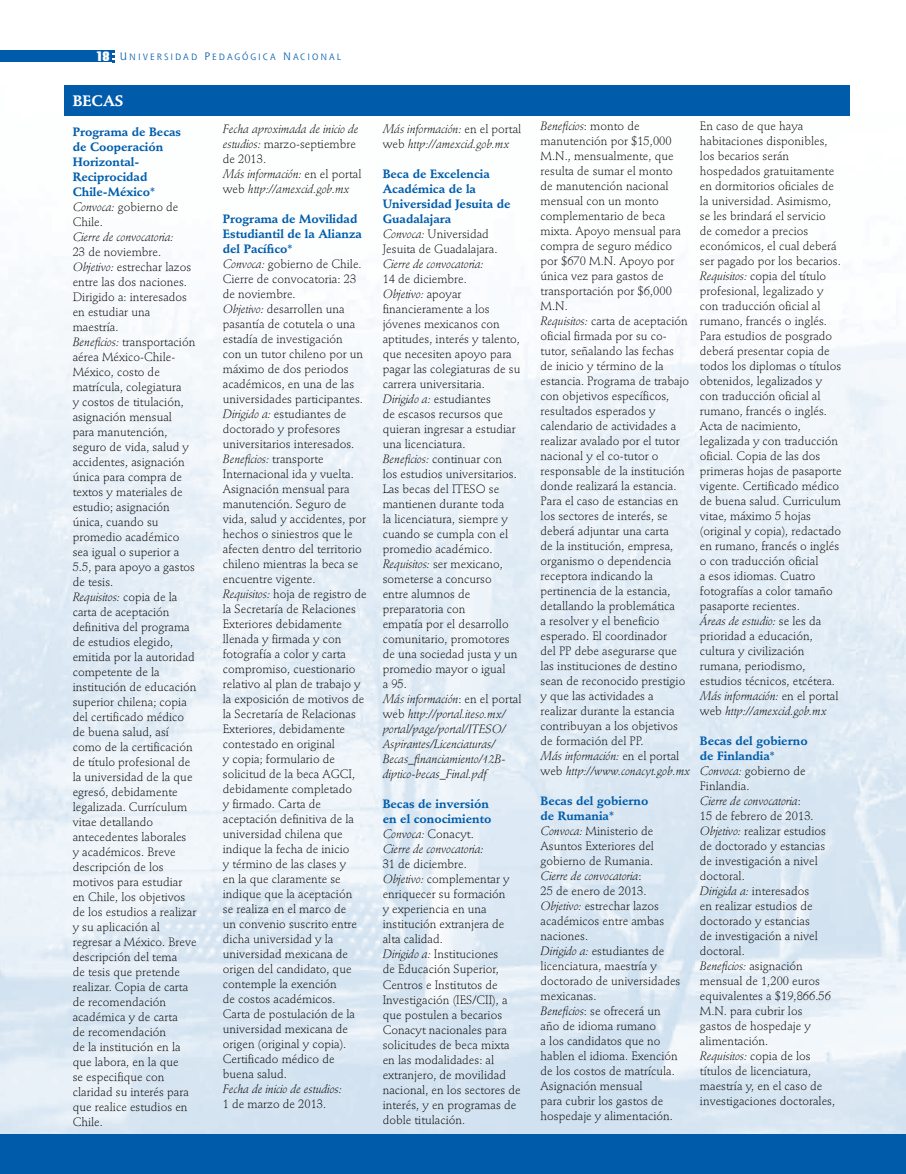
<style>
.page{position:relative;width:906px;height:1174px;background:#fff}
.page>*{position:absolute;margin:0;border:0;box-sizing:border-box;transform-origin:0 0}
.t1{font:700 15px "Stempel Schneidler";color:#fff}
.t2{font:300 12px/15px "Stempel Schneidler";color:#000}
.t3{font:700 12px/15px "Stempel Schneidler";color:#005cab}
.t4{font:italic 300 12px/15px "Stempel Schneidler";color:#000}
.t5{font:8.85px "Shannon Book SC850";letter-spacing:.235em;color:#005cab}
.s1{font-family:"Briem Akademi MM 900 400";font-size:13.5px;color:#fff}
.s2{font-size:10.5px}
.s3{font-weight:300;font-style:italic;color:#000}
.s4{font-weight:300;color:#000}
.s5{font-style:italic}
.s6{font-style:normal}
.s7{font-weight:700;color:#005cab}
</style>
<div class="page">
<img style="left:0;top:50px;width:906px;height:1084px">
<div style="left:64px;top:86px;width:785px;height:30px;background:#005cab"></div>
<div style="left:0;top:1134px;width:906px;height:40px;background:#005cab"></div>
<div style="left:0;top:50px;width:111px;height:12px;background:#005cab"></div>
<svg style="left:113px;top:50px;width:2px;height:12px"></svg>
<p class="t5" style="left:95px;top:51px;width:247px"><span class="s1">18</span> <span class="s2">U</span>NIVERSIDAD <span class="s2">P</span>EDAGÓGICA <span class="s2">N</span> ACIONAL</p>
<p class="t1" style="left:73px;top:91px;width:52px">BECAS</p>
<p class="t3" style="left:73px;top:124px;width:110px">Programa de Becas de Cooperación<br>Horizontal-<br>Reciprocidad<br>Chile-México*<br><span class="s3">Convoca:</span> <span class="s4">gobierno de<br>Chile.</span></p>
<p class="t4" style="left:73px;top:229px;width:102px">Cierre de convocatoria:</p>
<p class="t2" style="left:73px;top:244px;width:125px">23 de noviembre.<br><span class="s5">Objetivo:</span> estrechar lazos entre las dos naciones.<br>Dirigido a: interesados en estudiar una maestría.<br><span class="s5">Beneficios:</span> transportación aérea México-Chile-<br>México, costo de matrícula, colegiatura<br>y costos de titulación, asignación mensual para manutención, seguro de vida, salud y accidentes, asignación única para compra de textos y materiales de estudio; asignación única, cuando su promedio académico sea igual o superior a<br>5.5, para apoyo a gastos de tesis.<br><span class="s5">Requisitos:</span> copia de la carta de aceptación definitiva del programa de estudios elegido, emitida por la autoridad competente de la institución de educación superior chilena; copia del certificado médico de buena salud, así como de la certificación de título profesional de la universidad de la que egresó, debidamente legalizada. Currículum vitae detallando antecedentes laborales<br>y académicos. Breve descripción de los motivos para estudiar en Chile, los objetivos de los estudios a realizar y su aplicación al regresar a México. Breve descripción del tema<br>de tesis que pretende realizar. Copia de carta de recomendación académica y de carta<br>de recomendación<br>de la institución en la que labora, en la que<br>se especifique con claridad su interés para que realice estudios en<br>Chile.</p>
<p class="t4" style="left:223px;top:121px;width:140px">Fecha aproximada de inicio de estudios: <span class="s6">marzo-septiembre de 2013.<br></span>Más información: <span class="s6">en el portal web</span> http://amexcid.gob.mx</p>
<p class="t2" style="left:223px;top:211px;width:145px"><span class="s7">Programa de Movilidad<br>Estudiantil de la Alianza del Pacífico*<br></span><span class="s5">Convoca:</span> gobierno de Chile.<br>Cierre de convocatoria: 23 de noviembre.<br><span class="s5">Objetivo:</span> desarrollen una pasantía de cotutela o una estadía de investigación<br>con un tutor chileno por un máximo de dos periodos académicos, en una de las universidades participantes.<br><span class="s5">Dirigido a:</span> estudiantes de doctorado y profesores universitarios interesados.<br><span class="s5">Beneficios:</span> transporte<br>Internacional ida y vuelta.<br>Asignación mensual para manutención. Seguro de vida, salud y accidentes, por hechos o siniestros que le afecten dentro del territorio chileno mientras la beca se encuentre vigente.<br><span class="s5">Requisitos:</span> hoja de registro de la Secretaría de Relaciones<br>Exteriores debidamente llenada y firmada y con fotografía a color y carta compromiso, cuestionario relativo al plan de trabajo y la exposición de motivos de la Secretaría de Relacionas<br>Exteriores, debidamente contestado en original<br>y copia; formulario de solicitud de la beca AGCI, debidamente completado<br>y firmado. Carta de aceptación definitiva de la universidad chilena que indique la fecha de inicio<br>y término de las clases y<br>en la que claramente se indique que la aceptación<br>se realiza en el marco de<br>un convenio suscrito entre dicha universidad y la universidad mexicana de origen del candidato, que contemple la exención<br>de costos académicos.<br>Carta de postulación de la universidad mexicana de origen (original y copia).<br>Certificado médico de buena salud.</p>
<p class="t4" style="left:223px;top:1081px;width:120px">Fecha de inicio de estudios:</p>
<p class="t2" style="left:223px;top:1096px;width:105px">1 de marzo de 2013.</p>
<p class="t4" style="left:383px;top:122px;width:140px">Más información: <span class="s6">en el portal web</span> http://amexcid.gob.mx</p>
<p class="t3" style="left:383px;top:167px;width:129px">Beca de Excelencia<br>Académica de la<br>Universidad Jesuita de<br>Guadalajara<br><span class="s3">Convoca:</span> <span class="s4">Universidad<br>Jesuita de Guadalajara.</span></p>
<p class="t4" style="left:383px;top:257px;width:102px">Cierre de convocatoria:</p>
<p class="t2" style="left:383px;top:272px;width:140px">14 de diciembre.<br><span class="s5">Objetivo:</span> apoyar financieramente a los jóvenes mexicanos con aptitudes, interés y talento, que necesiten apoyo para pagar las colegiaturas de su carrera universitaria.<br><span class="s5">Dirigido a:</span> estudiantes<br>de escasos recursos que quieran ingresar a estudiar una licenciatura.<br><span class="s5">Beneficios:</span> continuar con<br>los estudios universitarios.<br>Las becas del ITESO se mantienen durante toda<br>la licenciatura, siempre y cuando se cumpla con el promedio académico.<br><span class="s5">Requisitos:</span> ser mexicano, someterse a concurso<br>entre alumnos de preparatoria con<br>empatía por el desarrollo comunitario, promotores de una sociedad justa y un promedio mayor o igual<br>a 95.<br><span class="s5">Más información</span>: en el portal web <span class="s5">http://portal.iteso.mx/ portal/page/portal/ITESO/<br>Aspirantes/Licenciaturas/<br>Becas_financiamiento/12B&shy;diptico-becas_Final.pdf</span></p>
<p class="t3" style="left:383px;top:797px;width:110px">Becas de inversión en el conocimiento<br><span class="s3">Convoca:</span> <span class="s4">Conacyt.<br></span><span class="s3">Cierre de convocatoria:</span></p>
<p class="t2" style="left:383px;top:857px;width:140px">31 de diciembre.<br><span class="s5">Objetivo:</span> complementar y enriquecer su formación<br>y experiencia en una institución extranjera de alta calidad.<br><span class="s5">Dirigido a:</span> Instituciones<br>de Educación Superior,<br>Centros e Institutos de<br>Investigación (IES/CII), a que postulen a becarios<br>Conacyt nacionales para solicitudes de beca mixta en las modalidades: al extranjero, de movilidad nacional, en los sectores de interés, y en programas de doble titulación.</p>
<p class="t2" style="left:540px;top:118px;width:151px"><span class="s5">Beneficios</span>: monto de manutención por $15,000<br>M.N., mensualmente, que resulta de sumar el monto<br>de manutención nacional mensual con un monto complementario de beca mixta. Apoyo mensual para compra de seguro médico por $670 M.N. Apoyo por única vez para gastos de transportación por $6,000<br>M.N.<br><span class="s5">Requisitos:</span> carta de aceptación oficial firmada por su co&shy;tutor, señalando las fechas<br>de inicio y término de la estancia. Programa de trabajo con objetivos específicos, resultados esperados y calendario de actividades a realizar avalado por el tutor nacional y el co-tutor o responsable de la institución donde realizará la estancia.<br>Para el caso de estancias en los sectores de interés, se deberá adjuntar una carta<br>de la institución, empresa, organismo o dependencia receptora indicando la pertinencia de la estancia, detallando la problemática<br>a resolver y el beneficio esperado. El coordinador<br>del PP debe asegurarse que las instituciones de destino sean de reconocido prestigio y que las actividades a realizar durante la estancia contribuyan a los objetivos de formación del PP.<br><span class="s5">Más información:</span> en el portal web <span class="s5">http://www.conacyt.gob.mx</span></p>
<p class="t2" style="left:540px;top:793px;width:141px"><span class="s7">Becas del gobierno<br>de Rumania*<br></span><span class="s5">Convoca:</span> Ministerio de<br>Asuntos Exteriores del gobierno de Rumania.<br><span class="s5">Cierre de convocatoria</span>:<br>25 de enero de 2013.<br><span class="s5">Objetivo:</span> estrechar lazos académicos entre ambas naciones.<br><span class="s5">Dirigido a:</span> estudiantes de licenciatura, maestría y doctorado de universidades mexicanas.<br><span class="s5">Beneficios</span>: se ofrecerá un año de idioma rumano<br>a los candidatos que no hablen el idioma. Exención de los costos de matrícula.<br>Asignación mensual<br>para cubrir los gastos de hospedaje y alimentación.</p>
<p class="t2" style="left:700px;top:118px;width:143px">En caso de que haya habitaciones disponibles, los becarios serán hospedados gratuitamente en dormitorios oficiales de la universidad. Asimismo, se les brindará el servicio<br>de comedor a precios económicos, el cual deberá ser pagado por los becarios.<br><span class="s5">Requisitos:</span> copia del título profesional, legalizado y con traducción oficial al rumano, francés o inglés.<br>Para estudios de posgrado deberá presentar copia de todos los diplomas o títulos obtenidos, legalizados y con traducción oficial al rumano, francés o inglés.<br>Acta de nacimiento, legalizada y con traducción oficial. Copia de las dos primeras hojas de pasaporte vigente. Certificado médico de buena salud. Curriculum vitae, máximo 5 hojas (original y copia), redactado en rumano, francés o inglés o con traducción oficial<br>a esos idiomas. Cuatro fotografías a color tamaño pasaporte recientes.<br><span class="s5">Áreas de estudio:</span> se les da prioridad a educación, cultura y civilización rumana, periodismo, estudios técnicos, etcétera.<br><span class="s5">Más información:</span> en el portal web <span class="s5">http://amexcid.gob.mx</span></p>
<p class="t2" style="left:700px;top:733px;width:137px"><span class="s7">Becas del gobierno<br>de Finlandia*<br></span><span class="s5">Convoca:</span> gobierno de<br>Finlandia.<br><span class="s5">Cierre de convocatoria</span>:<br>15 de febrero de 2013.<br><span class="s5">Objetivo:</span> realizar estudios de doctorado y estancias de investigación a nivel doctoral.<br><span class="s5">Dirigida a:</span> interesados<br>en realizar estudios de doctorado y estancias<br>de investigación a nivel doctoral.<br><span class="s5">Beneficios:</span> asignación mensual de 1,200 euros equivalentes a $19,866.56<br>M.N. para cubrir los gastos de hospedaje y alimentación.<br><span class="s5">Requisitos:</span> copia de los títulos de licenciatura, maestría y, en el caso de investigaciones doctorales,</p>
</div>
